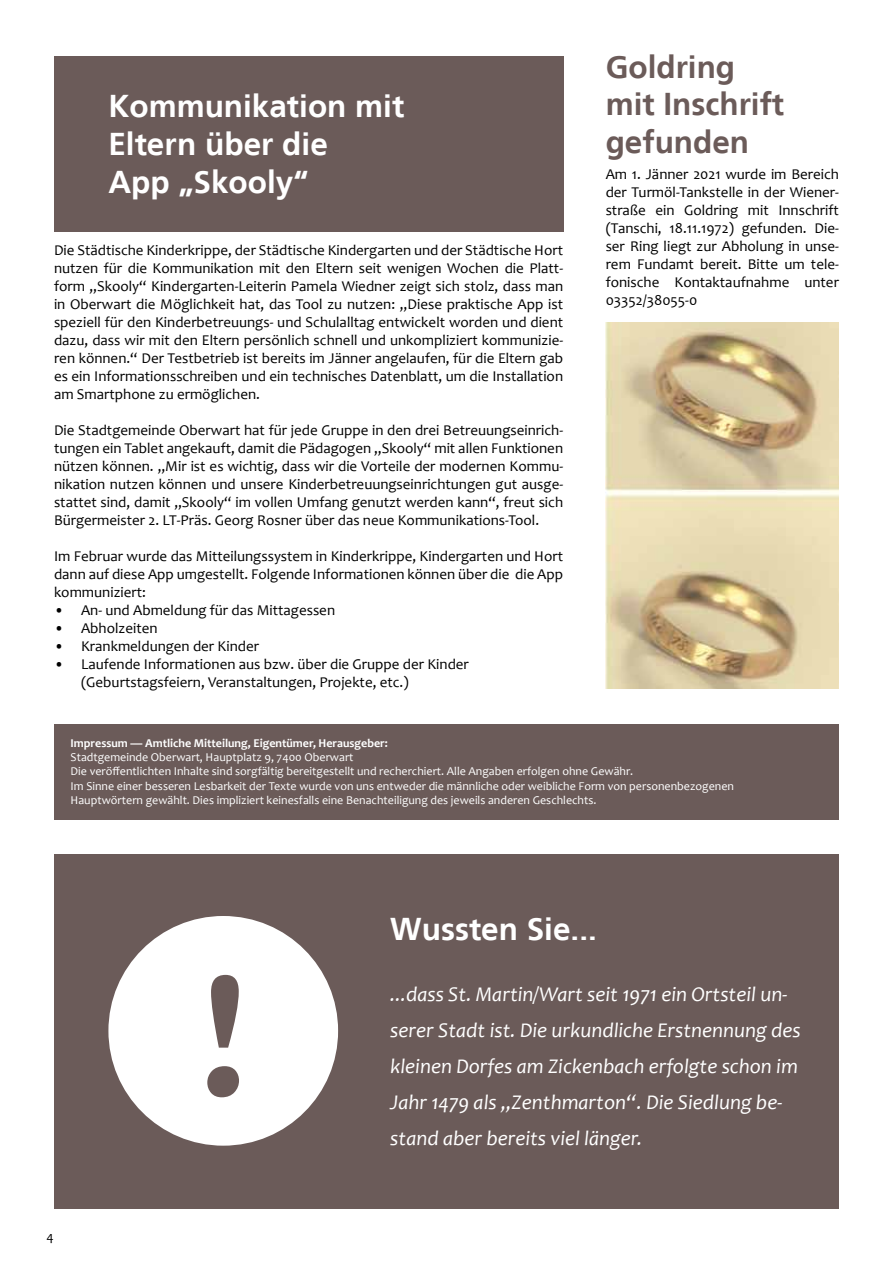
<style>
.page{position:relative;width:893px;height:1263px;background:#fff}
.page>*{position:absolute;margin:0;border:0;box-sizing:border-box;transform-origin:0 0}
.t1{font:700 186px "Candara";color:#6b5b59}
.t2{font:700 31.5px/37.8px "Frutiger LT";color:#fff}
.t3{font:700 31.5px/37.8px "Frutiger LT";color:#6b5b59}
.t4{font:italic 21px/36px "Candara";color:#fff}
.t5{font:15px/18px "Candara";color:#000;text-align:justify}
.t6{font:13.5px "Candara";color:#000}
.t7{font:12px/14.4px "Candara";color:#fff}
.t8{font:700 12px "Candara";color:#fff}
</style>
<div class="page">
<div style="left:54px;top:56px;width:509px;height:176px;background:#6b5b59"></div>
<div style="left:54px;top:855px;width:785px;height:354px;background:#6b5b59"></div>
<div style="left:108px;top:916px;width:230px;height:230px;background:#fff;border-radius:50%"></div>
<img style="left:606px;top:322px;width:233px;height:367px">
<div style="left:54px;top:724px;width:785px;height:96px;background:#6b5b59"></div>
<h2 class="t2" style="left:108px;top:88px;width:297px">Kommunikation mit<br>Eltern über die<br>App „Skooly“</h2>
<p class="t5" style="left:54px;top:241px;width:511px">Die Städtische Kinderkrippe, der Städtische Kindergarten und der Städtische Hort nutzen für die Kommunikation mit den Eltern seit wenigen Wochen die Platt&shy;form „Skooly“ Kindergarten-Leiterin Pamela Wiedner zeigt sich stolz, dass man in Oberwart die Möglichkeit hat, das Tool zu nutzen: „Diese praktische App ist speziell für den Kinderbetreuungs- und Schulalltag entwickelt worden und dient dazu, dass wir mit den Eltern persönlich schnell und unkompliziert kommunizie&shy;ren können.“ Der Testbetrieb ist bereits im Jänner angelaufen, für die Eltern gab es ein Informationsschreiben und ein technisches Datenblatt, um die Installation am Smartphone zu ermöglichen.</p>
<p class="t5" style="left:54px;top:421px;width:511px">Die Stadtgemeinde Oberwart hat für jede Gruppe in den drei Betreuungseinrich&shy;tungen ein Tablet angekauft, damit die Pädagogen „Skooly“ mit allen Funktionen nützen können. „Mir ist es wichtig, dass wir die Vorteile der modernen Kommu&shy;nikation nutzen können und unsere Kinderbetreuungseinrichtungen gut ausge&shy;stattet sind, damit „Skooly“ im vollen Umfang genutzt werden kann“, freut sich Bürgermeister 2. LT-Präs. Georg Rosner über das neue Kommunikations-Tool.</p>
<p class="t5" style="left:54px;top:547px;width:511px">Im Februar wurde das Mitteilungssystem in Kinderkrippe, Kindergarten und Hort dann auf diese App umgestellt. Folgende Informationen können über die die App kommuniziert:</p>
<p class="t5" style="left:54px;top:601px;width:283px">• An- und Abmeldung für das Mittagessen</p>
<p class="t5" style="left:54px;top:619px;width:105px">• Abholzeiten</p>
<p class="t5" style="left:54px;top:637px;width:207px">• Krankmeldungen der Kinder</p>
<p class="t5" style="left:81px;top:655px;width:389px;text-indent:-27px">• Laufende Informationen aus bzw. über die Gruppe der Kinder (Geburtstagsfeiern, Veranstaltungen, Projekte, etc.)</p>
<h2 class="t3" style="left:606px;top:48px;width:180px">Goldring mit Inschrift gefunden</h2>
<p class="t5" style="left:606px;top:165px;width:235px">Am 1. Jänner 2021 wurde im Bereich der Turmöl-Tankstelle in der Wiener&shy;straße ein Goldring mit Innschrift (Tanschi, 18.11.1972) gefunden. Die&shy;ser Ring liegt zur Abholung in unse&shy;rem Fundamt bereit. Bitte um tele&shy;fonische Kontaktaufnahme unter 03352/38055-0</p>
<p class="t8" style="left:71px;top:735px;width:319px">Impressum — Amtliche Mitteilung, Eigentümer, Herausgeber:</p>
<p class="t7" style="left:71px;top:750px;width:665px">Stadtgemeinde Oberwart, Hauptplatz 9, 7400 Oberwart<br>Die veröffentlichten Inhalte sind sorgfältig bereitgestellt und recherchiert. Alle Angaben erfolgen ohne Gewähr.<br>Im Sinne einer besseren Lesbarkeit der Texte wurde von uns entweder die männliche oder weibliche Form von personenbezogenen Hauptwörtern gewählt. Dies impliziert keinesfalls eine Benachteiligung des jeweils anderen Geschlechts.</p>
<p class="t6" style="left:46px;top:1228px;width:9px">4</p>
<h1 class="t1" style="left:200px;top:919px;width:48px">!</h1>
<h2 class="t2" style="left:390px;top:910px;width:208px">Wussten Sie...</h2>
<h3 class="t4" style="left:390px;top:976px;width:412px">...dass St. Martin/Wart seit 1971 ein Ortsteil un&shy;serer Stadt ist. Die urkundliche Erstnennung des kleinen Dorfes am Zickenbach erfolgte schon im Jahr 1479 als „Zenthmarton“. Die Siedlung be&shy;stand aber bereits viel länger.</h3>
</div>
